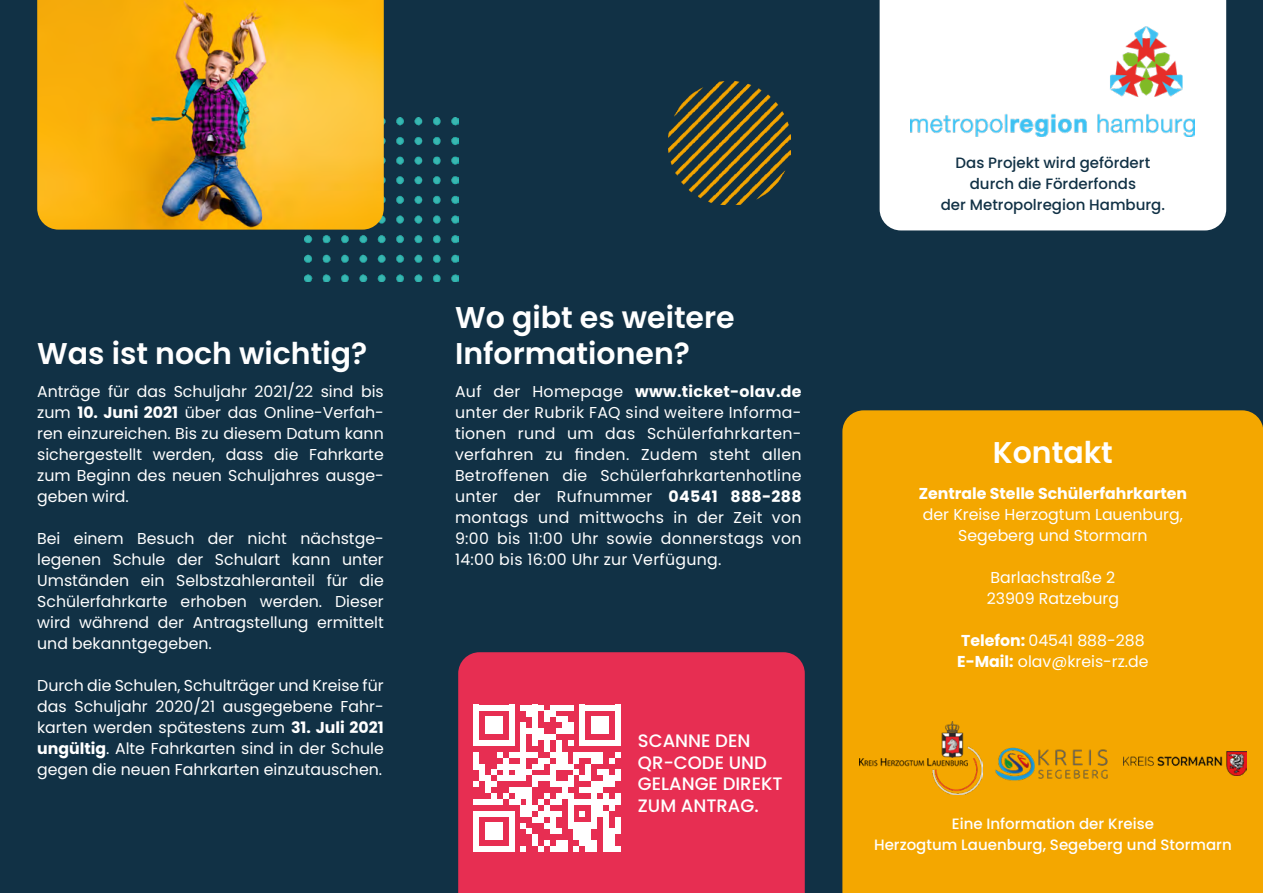
<style>
.page{position:relative;width:1263px;height:893px;background:#113145}
.page>*{position:absolute;margin:0;border:0;box-sizing:border-box;transform-origin:0 0}
.t1{font:600 30px/36px "Poppins";color:#fff}
.t2{font:500 18px/21.6px "Poppins";color:#fff}
.t3{font:15.75px/21px "Poppins";color:#fff;text-align:justify}
.t4{font:700 15.75px "Poppins";color:#fff}
.t5{font:500 15px/21px "Poppins";color:#113145;text-align:center}
.t6{font:500 15px/21px "Poppins";color:#fff;text-align:center}
.s1{font-weight:700}
</style>
<div class="page">
<img style="left:304px;top:118px;width:154px;height:164px">
<img style="left:37px;top:0;width:347px;height:230px">
<div style="left:842px;top:410px;width:421px;height:483px;background:#f4a700"></div>
<div style="left:880px;top:0;width:346px;height:230px;background:#fff"></div>
<img style="left:668px;top:82px;width:123px;height:122px">
<img style="left:859px;top:721px;width:124px;height:73px">
<img style="left:989px;top:743px;width:123px;height:41px">
<img style="left:1123px;top:751px;width:123px;height:24px">
<div style="left:458px;top:652px;width:347px;height:241px;background:#e72e52"></div>
<div style="left:473px;top:705px;width:6px;height:35px;background:#fff"></div>
<div style="left:485px;top:716px;width:6px;height:18px;background:#fff"></div>
<div style="left:491px;top:716px;width:6px;height:18px;background:#fff"></div>
<div style="left:497px;top:716px;width:6px;height:18px;background:#fff"></div>
<svg style="left:479px;top:705px;width:30px;height:5px"></svg>
<div style="left:509px;top:705px;width:5px;height:35px;background:#fff"></div>
<svg style="left:473px;top:740px;width:41px;height:6px"></svg>
<svg style="left:520px;top:705px;width:6px;height:5px"></svg>
<div style="left:520px;top:722px;width:6px;height:18px;background:#fff"></div>
<div style="left:520px;top:740px;width:6px;height:29px;background:#fff"></div>
<div style="left:526px;top:705px;width:6px;height:11px;background:#fff"></div>
<svg style="left:526px;top:728px;width:6px;height:6px"></svg>
<div style="left:532px;top:705px;width:6px;height:35px;background:#fff"></div>
<svg style="left:532px;top:740px;width:6px;height:6px"></svg>
<svg style="left:538px;top:705px;width:6px;height:5px"></svg>
<div style="left:538px;top:728px;width:6px;height:12px;background:#fff"></div>
<div style="left:544px;top:710px;width:6px;height:12px;background:#fff"></div>
<div style="left:544px;top:740px;width:6px;height:12px;background:#fff"></div>
<div style="left:550px;top:705px;width:6px;height:11px;background:#fff"></div>
<svg style="left:556px;top:716px;width:6px;height:6px"></svg>
<svg style="left:544px;top:728px;width:18px;height:12px"></svg>
<div style="left:556px;top:740px;width:6px;height:29px;background:#fff"></div>
<svg style="left:473px;top:752px;width:89px;height:100px;background:#f39bac"></svg>
<div style="left:556px;top:840px;width:6px;height:12px;background:#fff"></div>
<div style="left:562px;top:716px;width:6px;height:18px;background:#fff"></div>
<div style="left:562px;top:752px;width:6px;height:17px;background:#fff"></div>
<div style="left:562px;top:781px;width:6px;height:18px;background:#fff"></div>
<div style="left:562px;top:840px;width:6px;height:12px;background:#fff"></div>
<svg style="left:556px;top:705px;width:17px;height:5px"></svg>
<div style="left:568px;top:722px;width:5px;height:12px;background:#fff"></div>
<svg style="left:568px;top:740px;width:5px;height:6px"></svg>
<div style="left:568px;top:775px;width:5px;height:12px;background:#fff"></div>
<div style="left:568px;top:793px;width:5px;height:12px;background:#fff"></div>
<div style="left:568px;top:805px;width:5px;height:17px;background:#fff"></div>
<svg style="left:568px;top:822px;width:5px;height:6px"></svg>
<div style="left:573px;top:752px;width:6px;height:12px;background:#fff"></div>
<div style="left:573px;top:822px;width:6px;height:18px;background:#fff"></div>
<div style="left:579px;top:705px;width:6px;height:35px;background:#fff"></div>
<svg style="left:579px;top:811px;width:6px;height:6px"></svg>
<div style="left:579px;top:822px;width:6px;height:18px;background:#fff"></div>
<svg style="left:573px;top:840px;width:12px;height:12px"></svg>
<svg style="left:579px;top:752px;width:12px;height:6px"></svg>
<svg style="left:568px;top:764px;width:23px;height:17px"></svg>
<div style="left:585px;top:769px;width:6px;height:12px;background:#fff"></div>
<svg style="left:579px;top:787px;width:12px;height:6px"></svg>
<svg style="left:573px;top:799px;width:18px;height:6px"></svg>
<div style="left:585px;top:822px;width:6px;height:18px;background:#fff"></div>
<div style="left:585px;top:840px;width:6px;height:12px;background:#fff"></div>
<div style="left:591px;top:716px;width:6px;height:18px;background:#fff"></div>
<div style="left:591px;top:752px;width:6px;height:12px;background:#fff"></div>
<div style="left:591px;top:781px;width:6px;height:24px;background:#fff"></div>
<div style="left:591px;top:805px;width:6px;height:17px;background:#fff"></div>
<svg style="left:591px;top:822px;width:6px;height:6px"></svg>
<div style="left:591px;top:840px;width:6px;height:12px;background:#fff"></div>
<div style="left:597px;top:716px;width:6px;height:18px;background:#fff"></div>
<div style="left:597px;top:752px;width:6px;height:12px;background:#fff"></div>
<svg style="left:597px;top:769px;width:6px;height:6px"></svg>
<div style="left:597px;top:781px;width:6px;height:12px;background:#fff"></div>
<svg style="left:597px;top:799px;width:6px;height:6px"></svg>
<div style="left:597px;top:805px;width:6px;height:12px;background:#fff"></div>
<div style="left:603px;top:716px;width:6px;height:18px;background:#fff"></div>
<div style="left:603px;top:769px;width:6px;height:18px;background:#fff"></div>
<div style="left:603px;top:793px;width:6px;height:12px;background:#fff"></div>
<div style="left:603px;top:811px;width:6px;height:11px;background:#fff"></div>
<div style="left:603px;top:822px;width:6px;height:18px;background:#fff"></div>
<div style="left:603px;top:840px;width:6px;height:12px;background:#fff"></div>
<svg style="left:585px;top:705px;width:30px;height:5px"></svg>
<div style="left:609px;top:775px;width:6px;height:12px;background:#fff"></div>
<svg style="left:609px;top:799px;width:6px;height:12px"></svg>
<div style="left:609px;top:828px;width:6px;height:12px;background:#fff"></div>
<div style="left:609px;top:840px;width:6px;height:12px;background:#fff"></div>
<div style="left:615px;top:705px;width:6px;height:35px;background:#fff"></div>
<svg style="left:579px;top:740px;width:42px;height:6px"></svg>
<svg style="left:609px;top:752px;width:12px;height:12px"></svg>
<div style="left:615px;top:769px;width:6px;height:12px;background:#fff"></div>
<div style="left:615px;top:793px;width:6px;height:12px;background:#fff"></div>
<svg style="left:615px;top:817px;width:6px;height:5px"></svg>
<div style="left:615px;top:822px;width:6px;height:12px;background:#fff"></div>
<svg style="left:615px;top:846px;width:6px;height:6px"></svg>
<img style="left:911px;top:27px;width:284px;height:110px">
<h1 class="t1" style="left:37px;top:335px;width:332px">Was ist noch wichtig?</h1>
<p class="t3" style="left:37px;top:381px;width:348px">Anträge für das Schuljahr 2021/22 sind bis zum <span class="s1">10. Juni 2021</span> über das Online-Verfah&shy;ren einzureichen. Bis zu diesem Datum kann sichergestellt werden, dass die Fahrkarte zum Beginn des neuen Schuljahres ausge&shy;geben wird.</p>
<p class="t3" style="left:37px;top:528px;width:348px">Bei einem Besuch der nicht nächstge&shy;legenen Schule der Schulart kann unter Umständen ein Selbstzahleranteil für die Schülerfahrkarte erhoben werden. Dieser wird während der Antragstellung ermittelt und bekanntgegeben.</p>
<p class="t3" style="left:37px;top:675px;width:348px">Durch die Schulen, Schulträger und Kreise für das Schuljahr 2020/21 ausgegebene Fahr&shy;karten werden spätestens zum <span class="s1">31. Juli 2021 ungültig</span>. Alte Fahrkarten sind in der Schule gegen die neuen Fahrkarten einzutauschen.</p>
<h1 class="t1" style="left:455px;top:299px;width:281px">Wo gibt es weitere<br>Informationen?</h1>
<p class="t3" style="left:455px;top:381px;width:348px">Auf der Homepage <span class="s1">www.ticket-olav.de </span>unter der Rubrik FAQ sind weitere Informa&shy;tionen rund um das Schülerfahrkarten&shy;verfahren zu finden. Zudem steht allen Betroffenen die Schülerfahrkartenhotline unter der Rufnummer <span class="s1">04541 888-288 </span>montags und mittwochs in der Zeit von 9:00 bis 11:00 Uhr sowie donnerstags von 14:00 bis 16:00 Uhr zur Verfügung.</p>
<p class="t2" style="left:638px;top:730px;width:146px">SCANNE DEN<br>QR-CODE UND<br>GELANGE DIREKT<br>ZUM ANTRAG.</p>
<p class="t5" style="left:941px;top:153px;width:226px">Das Projekt wird gefördert durch die Förderfonds<br>der Metropolregion Hamburg.</p>
<h1 class="t1" style="left:993px;top:435px;width:121px">Kontakt</h1>
<p class="t4" style="left:919px;top:485px;width:270px">Zentrale Stelle Schülerfahrkarten</p>
<p class="t3" style="left:923px;top:504px;width:262px;text-align:center">der Kreise Herzogtum Lauenburg,<br>Segeberg und Stormarn</p>
<p class="t3" style="left:987px;top:567px;width:134px">Barlachstraße 2<br>23909 Ratzeburg</p>
<p class="t3" style="left:957px;top:630px;width:193px"><span class="s1">Telefon:</span> 04541 888-288<br><span class="s1">E-Mail:</span> olav@kreis-rz.de</p>
<p class="t6" style="left:874px;top:813px;width:359px">Eine Information der Kreise<br>Herzogtum Lauenburg, Segeberg und Stormarn</p>
</div>
